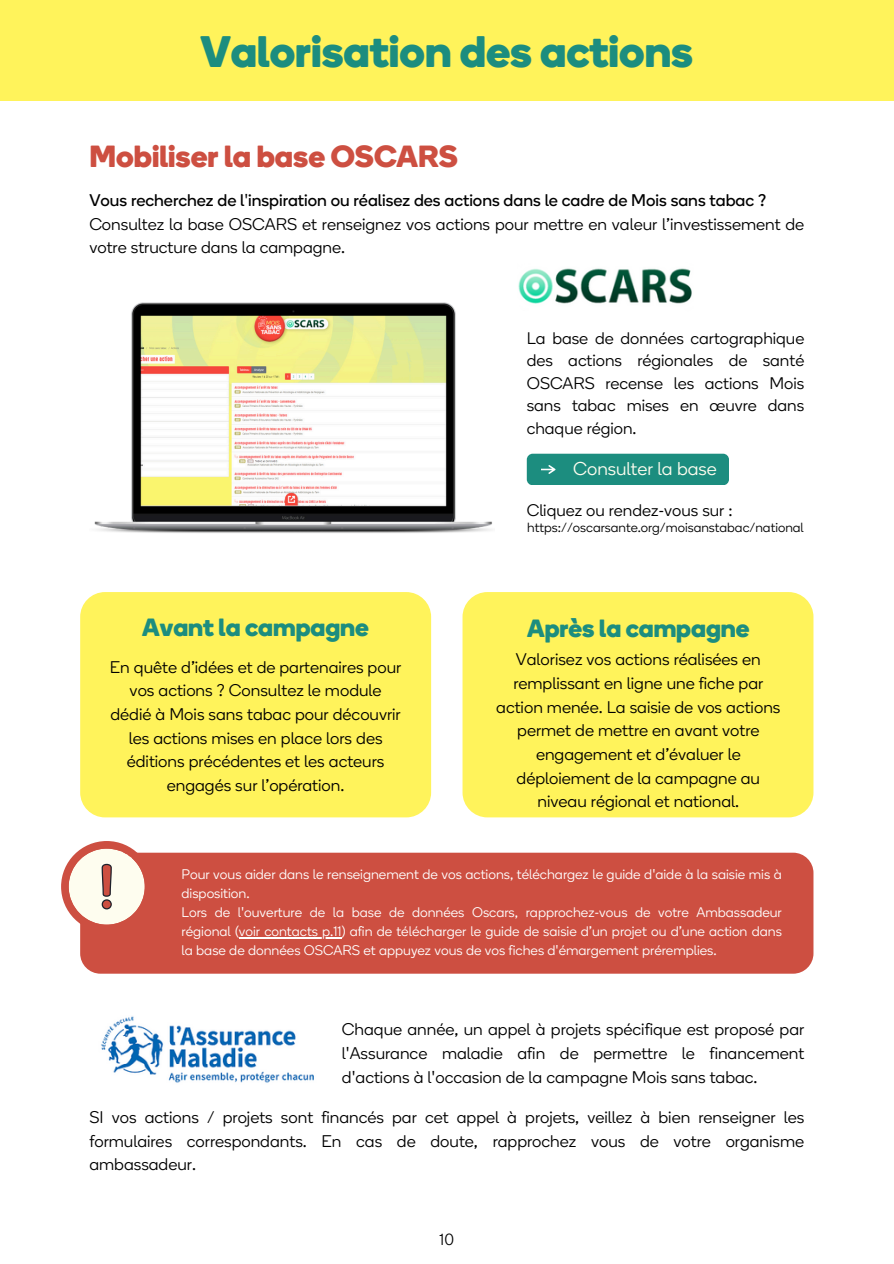
<style>
.page{position:relative;width:894px;height:1264px;background:#fff}
.page>*{position:absolute;margin:0;border:0;box-sizing:border-box;transform-origin:0 0}
.t1{font:700 44.1px "HILVCC Boing";color:#1c8d7f}
.t2{font:700 30.6px "HILVCC Boing";color:#cd4f41}
.t3{font:700 24.9px "HILVCC Boing";color:#1c8d7f}
.t4{font:300 18.6px "HILVCC Boing";color:#fefdef}
.t5{font:300 16.95px/23.7px "HILVCC Boing";color:#000;text-align:center}
.t6{font:300 16.8px/22.5px "HILVCC Boing";color:#000;text-align:justify}
.t7{font:300 16.2px "HILVCC Boing";color:#000}
.t8{font:300 13.95px/19.2px "HILVCC Boing";color:#fff}
.t9{font:300 13.35px "HILVCC Boing";color:#000}
.s1{font-weight:400}
.s2{font-family:"Noto Sans";font-weight:400}
</style>
<div class="page">
<img style="left:94px;top:302px;width:398px;height:231px">
<img style="left:518px;top:268px;width:174px;height:36px">
<div style="left:526px;top:453px;width:202px;height:32px;background:#1c8d7f;border-radius:6px"></div>
<svg style="left:541px;top:465px;width:14px;height:9px"></svg>
<div style="left:0;top:0;width:893px;height:100px;background:#fff35b"></div>
<div style="left:80px;top:592px;width:351px;height:225px;background:#fff35b;border-radius:25px"></div>
<div style="left:462px;top:592px;width:351px;height:225px;background:#fff35b;border-radius:25px"></div>
<div style="left:80px;top:852px;width:733px;height:121px;background:#cd4f41;border-radius:20px"></div>
<svg style="left:61px;top:841px;width:91px;height:91px"></svg>
<hr style="left:239px;top:937px;width:102px;height:1px;background:#fff">
<img style="left:101px;top:1016px;width:213px;height:67px">
<h4 class="t1" style="left:200px;top:20px;width:494px">Valorisation des actions</h4>
<p class="t2" style="left:89px;top:135px;width:370px">Mobiliser la base OSCARS</p>
<h4 class="t5" style="left:89px;top:188px;width:716px;text-align:left"><span class="s1">Vous recherchez de l</span><span class="s2">'</span><span class="s1">inspiration ou réalisez des actions dans le cadre de Mois sans tabac ?<br></span>Consultez la base OSCARS et renseignez vos actions pour mettre en valeur l’investissement de votre structure dans la campagne.</h4>
<h4 class="t6" style="left:526px;top:327px;width:279px">La base de données cartographique des actions régionales de santé OSCARS recense les actions Mois sans tabac mises en œuvre dans chaque région.</h4>
<h4 class="t4" style="left:573px;top:456px;width:145px">Consulter la base</h4>
<h4 class="t6" style="left:526px;top:499px;width:207px">Cliquez ou rendez-vous sur :</h4>
<p class="t9" style="left:527px;top:519px;width:278px">https://oscarsante.org/moisanstabac/national</p>
<p class="t3" style="left:142px;top:609px;width:228px">Avant la campagne</p>
<h3 class="t3" style="left:527px;top:610px;width:224px">Après la campagne</h3>
<h4 class="t5" style="left:110px;top:655px;width:293px">En quête d’idées et de partenaires pour vos actions ? Consultez le module dédié à Mois sans tabac pour découvrir les actions mises en place lors des éditions précédentes et les acteurs engagés sur l’opération.</h4>
<h3 class="t5" style="left:496px;top:647px;width:285px">Valorisez vos actions réalisées en remplissant en ligne une fiche par action menée. La saisie de vos actions permet de mettre en avant votre engagement et d’évaluer le déploiement de la campagne au niveau régional et national.</h3>
<h4 class="t8" style="left:181px;top:864px;width:601px">Pour vous aider dans le renseignement de vos actions, téléchargez le guide d<span class="s2">'</span>aide à la saisie mis à disposition.</h4>
<p class="t8" style="left:181px;top:902px;width:601px">Lors de l<span class="s2">'</span>ouverture de la base de données Oscars, rapprochez-vous de votre Ambassadeur régional (voir contacts p.11) afin de télécharger le guide de saisie d’un projet ou d’une action dans</p>
<p class="t8" style="left:181px;top:940px;width:536px">la base de données OSCARS et appuyez vous de vos fiches d<span class="s2">'</span>émargement préremplies.</p>
<p class="t5" style="left:342px;top:1017px;width:463px;text-align:justify">Chaque année, un appel à projets spécifique est proposé par l<span class="s2">'</span>Assurance maladie afin de permettre le financement d<span class="s2">'</span>actions à l<span class="s2">'</span>occasion de la campagne Mois sans tabac.</p>
<h4 class="t5" style="left:89px;top:1104px;width:716px;text-align:justify">SI vos actions / projets sont financés par cet appel à projets, veillez à bien renseigner les formulaires correspondants. En cas de doute, rapprochez vous de votre organisme ambassadeur.</h4>
<p class="t7" style="left:439px;top:1229px;width:16px">10</p>
</div>
